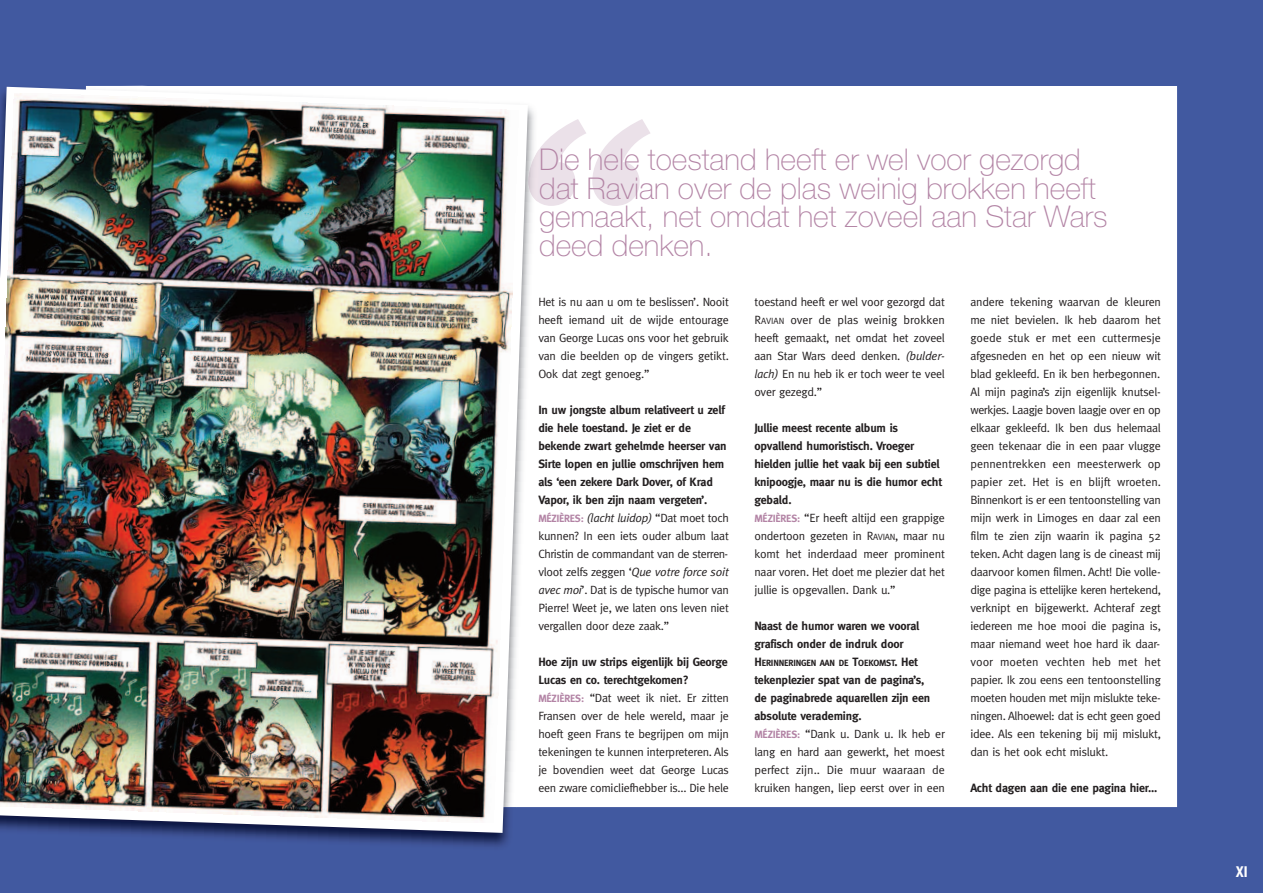
<style>
.page{position:relative;width:1263px;height:893px;background:#4159a0}
.page>*{position:absolute;margin:0;border:0;box-sizing:border-box;transform-origin:0 0}
.t1{font:100 30px/28.5px "Helvetica Neue";color:#b384a5}
.t2{font:700 condensed 15px "Helvetica Neue";color:#fff}
.t3{font:12px/18px "Meta";letter-spacing:-.02em;color:#231f20;text-align:justify}
.t4{font:700 12px/18px "Meta";letter-spacing:-.015em;color:#231f20}
.t5{font:700 9px "Meta";letter-spacing:-.02em;color:#231f20}
.s1{font-size:10.5px;color:#b384a5}
.s2{font-weight:400;font-style:italic}
.s3{font-weight:400}
.s4{font-weight:700}
.s5{font-weight:700;font-size:10.5px;color:#b384a5}
.s6{font-size:9px}
.s7{font-style:italic}
.s8{font-size:12px}
</style>
<div class="page">
<div style="left:86px;top:86px;width:1091px;height:721px;background:#fff"></div>
<svg style="left:541px;top:119px;width:109px;height:87px"></svg>
<img style="left:528px;top:148px;width:12px;height:54px">
<svg style="left:0;top:87px;width:528px;height:746px"></svg>
<img style="left:0;top:93px;width:518px;height:729px">
<h1 class="t1" style="left:539px;top:148px;width:570px">Die hele toestand heeft er wel voor gezorgd dat Ravian over de plas weinig brokken heeft gemaakt, net omdat het zoveel aan Star Wars deed denken.</h1>
<p class="t3" style="left:538px;top:293px;width:192px">Het is nu aan u om te beslissen’. Nooit heeft iemand uit de wijde entourage van George Lucas ons voor het gebruik van die beelden op de vingers getikt.<br>Ook dat zegt genoeg.”</p>
<p class="t4" style="left:538px;top:401px;width:192px">In uw jongste album relativeert u zelf die hele toestand. Je ziet er de bekende zwart gehelmde heerser van Sirte lopen en jullie omschrijven hem als ‘een zekere Dark Dover, of Krad Vapor, ik ben zijn naam vergeten’.<br><span class="s1">MÉZIÈRES:</span> <span class="s2">(lacht luidop)</span> <span class="s3">“Dat moet toch kunnen? In een iets ouder album laat Christin de commandant van de sterren&shy;vloot zelfs zeggen ‘</span><span class="s2">Que votre force soit avec moi</span><span class="s3">’. Dat is de typische humor van Pierre! Weet je, we laten ons leven niet vergallen door deze zaak.”</span></p>
<p class="t3" style="left:538px;top:653px;width:192px;text-align:left"><span class="s4">Hoe zijn uw strips eigenlijk bij George Lucas en co. terechtgekomen?<br></span><span class="s5">MÉZIÈRES:</span> “Dat weet ik niet. Er zitten Fransen over de hele wereld, maar je hoeft geen Frans te begrijpen om mijn tekeningen te kunnen interpreteren. Als je bovendien weet dat George Lucas een zware comicliefhebber is... Die hele</p>
<p class="t3" style="left:754px;top:293px;width:192px">toestand heeft er wel voor gezorgd dat R<span class="s6">AVIAN</span> over de plas weinig brokken heeft gemaakt, net omdat het zoveel aan Star Wars deed denken. <span class="s7">(bulder&shy;lach)</span> En nu heb ik er toch weer te veel over gezegd.”</p>
<p class="t3" style="left:754px;top:419px;width:192px;text-align:left"><span class="s4">Jullie meest recente album is opvallend humoristisch. Vroeger hielden jullie het vaak bij een subtiel knipoogje, maar nu is die humor echt gebald.<br></span><span class="s5">MÉZIÈRES:</span> “Er heeft altijd een grappige ondertoon gezeten in R<span class="s6">AVIAN</span>, maar nu komt het inderdaad meer prominent naar voren. Het doet me plezier dat het jullie is opgevallen. Dank u.”</p>
<p class="t4" style="left:754px;top:617px;width:166px">Naast de humor waren we vooral grafisch onder de indruk door</p>
<p class="t5" style="left:754px;top:658px;width:165px"><span class="s8">H</span>ERINNERINGEN AAN DE <span class="s8">T</span>OEKOMST<span class="s8">. Het</span></p>
<p class="t3" style="left:754px;top:671px;width:192px;text-align:left"><span class="s4">tekenplezier spat van de pagina’s,<br>de paginabrede aquarellen zijn een absolute verademing.<br></span><span class="s5">MÉZIÈRES:</span> “Dank u. Dank u. Ik heb er lang en hard aan gewerkt, het moest perfect zijn.. Die muur waaraan de kruiken hangen, liep eerst over in een</p>
<p class="t3" style="left:970px;top:293px;width:192px">andere tekening waarvan de kleuren me niet bevielen. Ik heb daarom het goede stuk er met een cuttermesje afgesneden en het op een nieuw wit blad gekleefd. En ik ben herbegonnen.<br>Al mijn pagina’s zijn eigenlijk knutsel&shy;werkjes. Laagje boven laagje over en op elkaar gekleefd. Ik ben dus helemaal geen tekenaar die in een paar vlugge pennentrekken een meesterwerk op papier zet. Het is en blijft wroeten.<br>Binnenkort is er een tentoonstelling van mijn werk in Limoges en daar zal een film te zien zijn waarin ik pagina 52 teken. Acht dagen lang is de cineast mij daarvoor komen filmen. Acht! Die volle&shy;dige pagina is ettelijke keren hertekend, verknipt en bijgewerkt. Achteraf zegt iedereen me hoe mooi die pagina is, maar niemand weet hoe hard ik daar&shy;voor moeten vechten heb met het papier. Ik zou eens een tentoonstelling moeten houden met mijn mislukte teke&shy;ningen. Alhoewel: dat is echt geen goed idee. Als een tekening bij mij mislukt, dan is het ook echt mislukt.</p>
<p class="t4" style="left:970px;top:779px;width:188px">Acht dagen aan die ene pagina hier...</p>
<p class="t2" style="left:1236px;top:863px;width:13px">XI</p>
</div>
